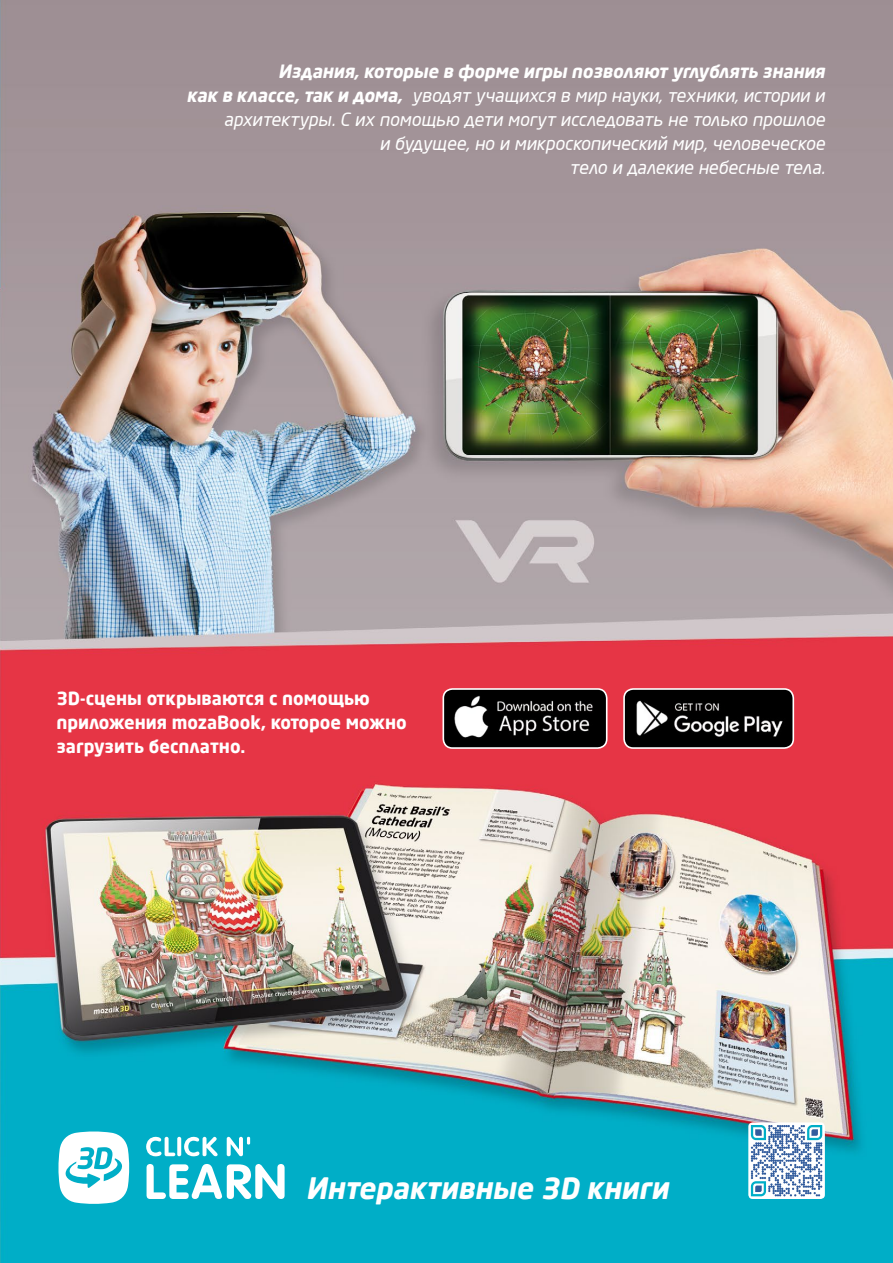
<style>
.page{position:relative;width:893px;height:1263px;background:#fff}
.page>*{position:absolute;margin:0;border:0;box-sizing:border-box;transform-origin:0 0}
.t1{font:italic 700 28.95px "Neo Sans Pro";color:#fff}
.t2{font:italic 18px/24px "Neo Sans Pro";letter-spacing:-.005em;color:#fff;text-align:right}
.t3{font:700 18px/24px "Neo Sans Pro";color:#fff}
.s1{font-weight:700}
</style>
<div class="page">
<img style="left:0;top:0;width:893px;height:1263px">
<svg style="left:147px;top:1164px;width:138px;height:35px"></svg>
<svg style="left:146px;top:1137px;width:104px;height:19px"></svg>
<svg style="left:58px;top:1131px;width:72px;height:73px"></svg>
<svg style="left:748px;top:1122px;width:77px;height:77px"></svg>
<svg style="left:751px;top:1125px;width:71px;height:71px"></svg>
<img style="left:443px;top:689px;width:164px;height:59px">
<div style="left:442px;top:688px;width:165px;height:61px;border:2px solid #fff;border-radius:9px"></div>
<img style="left:624px;top:689px;width:169px;height:59px">
<div style="left:623px;top:688px;width:171px;height:61px;border:2px solid #fff;border-radius:9px"></div>
<p class="t2" style="left:187px;top:60px;width:640px"><span class="s1">Издания, которые в форме игры позволяют углублять знания<br>как в классе, так и дома,</span> уводят учащихся в мир науки, техники, истории и архитектуры. С их помощью дети могут исследовать не только прошлое<br>и будущее, но и микроскопический мир, человеческое<br>тело и далекие небесные тела.</p>
<p class="t3" style="left:56px;top:686px;width:352px">3D-сцены открываются с помощью приложения mozaBook, которое можно загрузить бесплатно.</p>
<h1 class="t1" style="left:306px;top:1170px;width:364px">Интерактивные 3D книги</h1>
</div>
